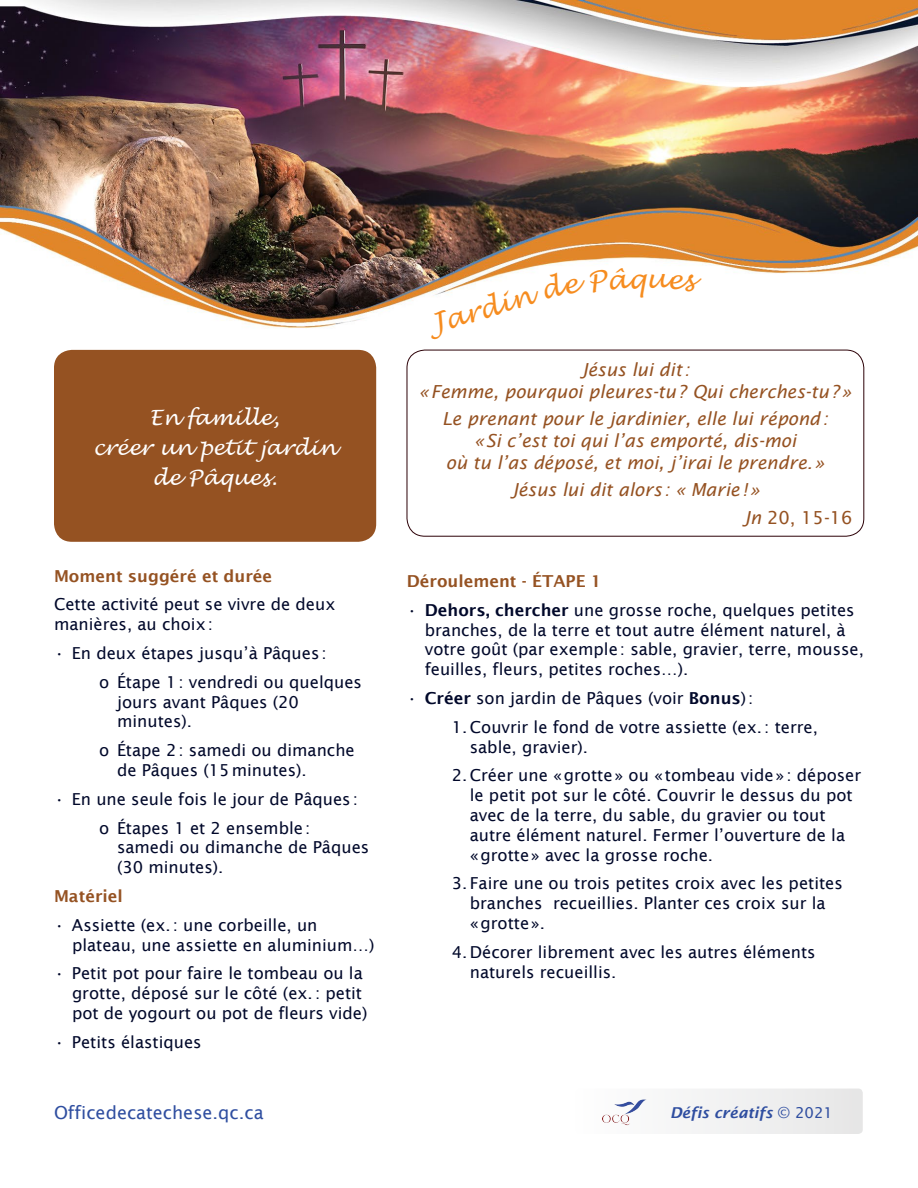
<style>
.page{position:relative;width:918px;height:1188px;background:#fff}
.page>*{position:absolute;margin:0;border:0;box-sizing:border-box;transform-origin:0 0}
.titre_2A{font:italic 21px "Lucida Handwriting";color:#fff}
.citation_brun{font:italic 18px/21.6px "Lucida Sans";color:#955222;text-align:center}
.citation_long_tx{font:18px "Lucida Sans";color:#2f4ea0}
.citation_brun-2{font:18px "Lucida Sans";color:#955222}
.yexye_alinea2{font:16.5px/19.8px "Lucida Sans";color:#01082a}
.yexye_alinea1{font:16.5px/19.8px "Lucida Sans";color:#01082a}
.yexye_bleu{font:16.5px/19.8px "Lucida Sans";color:#01082a}
.info_gras_bleu{font:600 16.5px "Lucida Sans";color:#955222}
.t1{font:italic 600 15px "Lucida Sans";color:#2f4ea0}
.s1{font-style:italic}
.s2{font-weight:600}
.s3{font-weight:400;font-style:normal}
</style>
<div class="page">
<div style="left:576px;top:1089px;width:287px;height:45px;background:#f1f1f2;border-radius:4px"></div>
<img style="left:603px;top:1099px;width:43px;height:26px">
<img style="left:0;top:0;width:918px;height:328px">
<div style="left:407px;top:350px;width:457px;height:186px;border:1px solid #2c0007;border-radius:18px"></div>
<div style="left:54px;top:350px;width:322px;height:192px;background:#955222;border-radius:18px"></div>
<svg style="left:425px;top:267px;width:277px;height:61px"></svg>
<p class="titre_2A" style="left:150px;top:405px;width:131px">En famille,</p>
<p class="titre_2A" style="left:93px;top:435px;width:245px">créer un petit jardin</p>
<p class="titre_2A" style="left:152px;top:465px;width:126px">de Pâques.</p>
<p class="info_gras_bleu" style="left:54px;top:566px;width:220px">Moment suggéré et durée</p>
<p class="yexye_bleu" style="left:54px;top:595px;width:283px">Cette activité peut se vivre de deux manières, au choix:</p>
<p class="yexye_alinea1" style="left:54px;top:643px;width:274px">• En deux étapes jusqu’à Pâques:</p>
<p class="yexye_alinea2" style="left:117px;top:672px;width:247px;text-indent:-18px">o Étape 1: vendredi ou quelques jours avant Pâques (20 minutes).</p>
<p class="yexye_alinea2" style="left:117px;top:740px;width:239px;text-indent:-18px">o Étape 2: samedi ou dimanche de Pâques (15minutes).</p>
<p class="yexye_alinea1" style="left:54px;top:789px;width:306px">• En une seule fois le jour de Pâques:</p>
<p class="yexye_alinea2" style="left:117px;top:818px;width:254px;text-indent:-18px">o Étapes 1 et 2 ensemble: samedi ou dimanche de Pâques (30 minutes).</p>
<p class="info_gras_bleu" style="left:54px;top:887px;width:70px">Matériel</p>
<p class="yexye_alinea1" style="left:72px;top:915px;width:304px;text-indent:-18px">• Assiette (ex.: une corbeille, un plateau, une assiette en aluminium…)</p>
<p class="yexye_alinea1" style="left:72px;top:964px;width:297px;text-indent:-18px">• Petit pot pour faire le tombeau ou la grotte, déposé sur le côté (ex.: petit pot de yogourt ou pot de fleurs vide)</p>
<p class="yexye_alinea1" style="left:54px;top:1032px;width:149px">• Petits élastiques</p>
<p class="citation_brun" style="left:419px;top:359px;width:434px">Jésus lui dit:<br>«Femme, pourquoi pleures-tu? Qui cherches-tu?»</p>
<p class="citation_brun" style="left:442px;top:408px;width:388px">Le prenant pour le jardinier, elle lui répond: «Si c’est toi qui l’as emporté, dis-moi<br>où tu l’as déposé, et moi, j’irai le prendre. »</p>
<p class="citation_brun" style="left:511px;top:479px;width:250px">Jésus lui dit alors : « Marie!»</p>
<p class="citation_brun-2" style="left:743px;top:507px;width:111px"><span class="s1">Jn</span> 20, 15-16</p>
<p class="info_gras_bleu" style="left:407px;top:572px;width:196px">Déroulement - ÉTAPE 1</p>
<p class="yexye_alinea1" style="left:425px;top:600px;width:441px;text-indent:-18px">• <span class="s2">Dehors, chercher</span> une grosse roche, quelques petites branches, de la terre et tout autre élément naturel, à votre goût (par exemple: sable, gravier, terre, mousse, feuilles, fleurs, petites roches…).</p>
<p class="yexye_alinea1" style="left:407px;top:688px;width:348px">• <span class="s2">Créer</span> son jardin de Pâques (voir <span class="s2">Bonus</span>):</p>
<p class="yexye_alinea2" style="left:470px;top:717px;width:350px;text-indent:-18px">1. Couvrir le fond de votre assiette (ex.: terre, sable, gravier).</p>
<p class="yexye_alinea2" style="left:470px;top:766px;width:393px;text-indent:-18px">2.Créer une «grotte» ou «tombeau vide»: déposer le petit pot sur le côté. Couvrir le dessus du pot avec de la terre, du sable, du gravier ou tout autre élément naturel. Fermer l’ouverture de la «grotte» avec la grosse roche.</p>
<p class="yexye_alinea2" style="left:470px;top:874px;width:375px;text-indent:-18px">3. Faire une ou trois petites croix avec les petites branches recueillies. Planter ces croix sur la «grotte».</p>
<p class="yexye_alinea2" style="left:470px;top:942px;width:347px;text-indent:-18px">4.Décorer librement avec les autres éléments naturels recueillis.</p>
<p class="citation_long_tx" style="left:54px;top:1103px;width:211px">Officedecatechese.qc.ca</p>
<p class="t1" style="left:670px;top:1104px;width:164px">Défis créatifs <span class="s3">© 2021</span></p>
</div>
